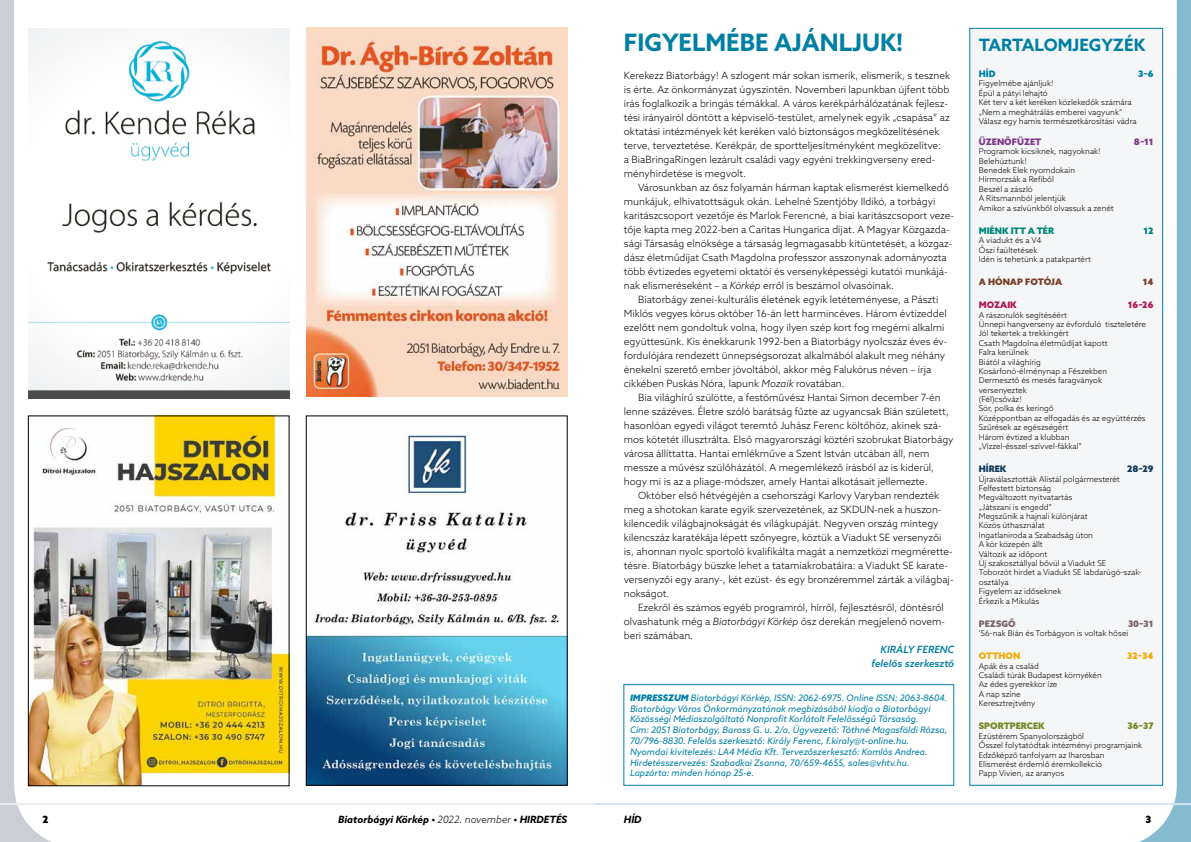
<style>
.page{position:relative;width:1191px;height:842px;background:#fff}
.page>*{position:absolute;margin:0;border:0;box-sizing:border-box;transform-origin:0 0}
.t1{font:700 24px "Azo Sans";color:#007fa4}
.t2{font:700 17px "Azo Sans";color:#007fa4}
.t3{font:300 10px/14px "Azo Sans";color:#000}
.t4{font:italic 700 10px "Azo Sans";color:#000}
.t5{font:italic 500 10px/14px "Azo Sans";color:#007fa4;text-align:right}
.t6{font:900 10px "Azo Sans";color:#000}
.t7{font:italic 9px/10.8px "Azo Sans";color:#007fa4}
.t8{font:900 9px "Azo Sans";color:#768828}
.t9{font:900 9px "Azo Sans";color:#7e3a8e}
.t10{font:900 9px "Azo Sans";color:#008777}
.t11{font:900 9px "Azo Sans";color:#753e2a}
.t12{font:900 9px "Azo Sans";color:#af1957}
.t13{font:900 9px "Azo Sans";color:#7a656a}
.t14{font:900 9px "Azo Sans";color:#f5a800}
.t15{font:900 9px "Azo Sans";color:#0f3a5d}
.t16{font:900 9px "Azo Sans";color:#007fa4}
.t17{font:300 8px/9.4px "Azo Sans";color:#000}
.s1{font-style:italic}
.s2{font-weight:900}
.s3{font-weight:300}
</style>
<div class="page">
<svg style="left:0;top:0;width:76px;height:842px"></svg>
<svg style="left:1115px;top:0;width:76px;height:842px"></svg>
<hr style="left:595px;top:803px;width:596px;height:2px;background:#d2e3ed">
<hr style="left:0;top:803px;width:595px;height:2px;background:#eaecef">
<div style="left:969px;top:28px;width:193px;height:757px;background:#f5f6f7"></div>
<div style="left:969px;top:28px;width:194px;height:758px;border:1px solid #007fa4"></div>
<div style="left:623px;top:684px;width:331px;height:102px;border:1px solid #007fa4"></div>
<img style="left:28px;top:28px;width:261px;height:370px">
<img style="left:306px;top:28px;width:261px;height:368px">
<img style="left:308px;top:427px;width:257px;height:356px">
<img style="left:30px;top:418px;width:257px;height:366px">
<div style="left:28px;top:416px;width:261px;height:370px;border:1px solid #000"></div>
<h1 class="t1" style="left:624px;top:26px;width:281px">FIGYELMÉBE AJÁNLJUK!</h1>
<p class="t3" style="left:624px;top:68px;width:328px">Kerekezz Biatorbágy! A szlogent már sokan ismerik, elismerik, s tesznek is érte. Az önkormányzat úgyszintén. Novemberi lapunkban újfent több írás foglalkozik a bringás témákkal. A város kerékpárhálózatának fejlesz&shy;tési irányairól döntött a képviselő-testület, amelynek egyik „csapása” az oktatási intézmények két keréken való biztonságos megközelítésének terve, terveztetése. Kerékpár, de sportteljesítményként megközelítve:<br>a BiaBringaRingen lezárult családi vagy egyéni trekkingverseny ered&shy;ményhirdetése is megvolt.</p>
<p class="t3" style="left:638px;top:180px;width:312px">Városunkban az ősz folyamán hárman kaptak elismerést kiemelkedő</p>
<p class="t3" style="left:624px;top:194px;width:313px">munkájuk, elhivatottságuk okán. Lehelné Szentjóby Ildikó, a torbágyi</p>
<p class="t3" style="left:624px;top:208px;width:332px">karitászcsoport vezetője és Marlok Ferencné, a biai karitászcsoport veze-</p>
<p class="t3" style="left:624px;top:222px;width:327px">tője kapta meg 2022-ben a Caritas Hungarica díjat. A Magyar Közgazda-</p>
<p class="t3" style="left:624px;top:236px;width:330px">sági Társaság elnöksége a társaság legmagasabb kitüntetését, a közgaz-</p>
<p class="t3" style="left:624px;top:250px;width:324px">dász életműdíjat Csath Magdolna professzor asszonynak adományozta</p>
<p class="t3" style="left:624px;top:264px;width:325px">több évtizedes egyetemi oktatói és versenyképességi kutatói munkájá-</p>
<p class="t3" style="left:624px;top:278px;width:272px">nak elismeréseként – a <span class="s1">Körkép</span> erről is beszámol olvasóinak.</p>
<p class="t3" style="left:638px;top:292px;width:302px">Biatorbágy zenei-kulturális életének egyik letéteményese, a Pászti</p>
<p class="t3" style="left:624px;top:306px;width:324px">Miklós vegyes kórus október 16-án lett harmincéves. Három évtizeddel</p>
<p class="t3" style="left:624px;top:320px;width:322px">ezelőtt nem gondoltuk volna, hogy ilyen szép kort fog megérni alkalmi</p>
<p class="t3" style="left:624px;top:334px;width:325px">együttesünk. Kis énekkarunk 1992-ben a Biatorbágy nyolcszáz éves év-</p>
<p class="t3" style="left:624px;top:348px;width:323px">fordulójára rendezett ünnepségsorozat alkalmából alakult meg néhány</p>
<p class="t3" style="left:624px;top:362px;width:309px">énekelni szerető ember jóvoltából, akkor még Falukórus néven – írja</p>
<p class="t3" style="left:624px;top:376px;width:222px">cikkében Puskás Nóra, lapunk <span class="s1">Mozaik</span> rovatában.</p>
<p class="t3" style="left:638px;top:390px;width:304px">Bia világhírű szülötte, a festőművész Hantai Simon december 7-én</p>
<p class="t3" style="left:624px;top:404px;width:327px">lenne százéves. Életre szóló barátság fűzte az ugyancsak Bián született,</p>
<p class="t3" style="left:624px;top:418px;width:319px">hasonlóan egyedi világot teremtő Juhász Ferenc költőhöz, akinek szá-</p>
<p class="t3" style="left:624px;top:432px;width:331px">mos kötetét illusztrálta. Első magyarországi köztéri szobrukat Biatorbágy</p>
<p class="t3" style="left:624px;top:446px;width:307px">városa állíttatta. Hantai emlékműve a Szent István utcában áll, nem</p>
<p class="t3" style="left:624px;top:460px;width:312px">messze a művész szülőházától. A megemlékező írásból az is kiderül,</p>
<p class="t3" style="left:624px;top:474px;width:305px">hogy mi is az a pliage-módszer, amely Hantai alkotásait jellemezte.</p>
<p class="t3" style="left:638px;top:488px;width:303px">Október első hétvégéjén a csehországi Karlovy Varyban rendezték</p>
<p class="t3" style="left:624px;top:502px;width:319px">meg a shotokan karate egyik szervezetének, az SKDUN-nek a huszon-</p>
<p class="t3" style="left:624px;top:516px;width:316px">kilencedik világbajnokságát és világkupáját. Negyven ország mintegy</p>
<p class="t3" style="left:624px;top:530px;width:319px">kilencszáz karatékája lépett szőnyegre, köztük a Viadukt SE versenyzői</p>
<p class="t3" style="left:624px;top:544px;width:330px">is, ahonnan nyolc sportoló kvalifikálta magát a nemzetközi megmérette-</p>
<p class="t3" style="left:624px;top:558px;width:326px">tésre. Biatorbágy büszke lehet a tatamiakrobatáira: a Viadukt SE karate-</p>
<p class="t3" style="left:624px;top:572px;width:331px">versenyzői egy arany-, két ezüst- és egy bronzéremmel zárták a világbaj-</p>
<p class="t3" style="left:624px;top:586px;width:47px">nokságot.</p>
<p class="t3" style="left:638px;top:600px;width:307px">Ezekről és számos egyéb programról, hírről, fejlesztésről, döntésről</p>
<p class="t3" style="left:624px;top:614px;width:323px">olvashatunk még a <span class="s1">Biatorbágyi Körkép</span> ősz derekán megjelenő novem-</p>
<p class="t3" style="left:624px;top:628px;width:71px">beri számában.</p>
<p class="t5" style="left:871px;top:642px;width:84px">KIRÁLY FERENC felelős szerkesztő</p>
<p class="t7" style="left:630px;top:692px;width:319px"><span class="s2">IMPRESSZUM</span> Biatorbágyi Körkép, ISSN: 2062-6975. Online ISSN: 2063-8604.<br>Biatorbágy Város Önkormányzatának megbízásából kiadja a Biatorbágyi Közösségi Médiaszolgáltató Nonprofit Korlátolt Felelősségű Társaság.<br>Cím: 2051 Biatorbágy, Baross G. u. 2/a. Ügyvezető: Tóthné Magasföldi Rózsa, 70/796-8830. Felelős szerkesztő: Király Ferenc, f.kiraly@t-online.hu.<br>Nyomdai kivitelezés: LA4 Média Kft. Tervezőszerkesztő: Komlós Andrea.<br>Hirdetésszervezés: Szabadkai Zsanna, 70/659-4655, sales@vhtv.hu.<br>Lapzárta: minden hónap 25-e.</p>
<h2 class="t2" style="left:978px;top:33px;width:168px">TARTALOMJEGYZÉK</h2>
<p class="t16" style="left:978px;top:68px;width:18px">HÍD</p>
<p class="t16" style="left:1138px;top:68px;width:17px">3–6</p>
<p class="t17" style="left:978px;top:79px;width:159px">Figyelmébe ajánljuk!<br>Épül a pátyi lehajtó<br>Két terv a két keréken közlekedők számára „Nem a meghátrálás emberei vagyunk” Válasz egy hamis természetkárosítási vádra</p>
<p class="t9" style="left:978px;top:136px;width:64px">ÜZENŐFÜZET</p>
<p class="t9" style="left:1134px;top:136px;width:21px">8–11</p>
<p class="t17" style="left:978px;top:147px;width:137px">Programok kicsiknek, nagyoknak!<br>Belehúztunk!<br>Benedek Elek nyomdokain<br>Hírmorzsák a Refiből<br>Beszél a zászló<br>A Ritsmannból jelentjük<br>Amikor a szívünkből olvassuk a zenét</p>
<p class="t10" style="left:978px;top:224px;width:77px">MIÉNK ITT A TÉR</p>
<p class="t10" style="left:1143px;top:224px;width:12px">12</p>
<p class="t17" style="left:978px;top:235px;width:114px">A viadukt és a V4<br>Őszi faültetések<br>Idén is tehetünk a patakpartért</p>
<p class="t11" style="left:978px;top:276px;width:85px">A HÓNAP FOTÓJA</p>
<p class="t11" style="left:1142px;top:276px;width:12px">14</p>
<p class="t12" style="left:978px;top:299px;width:39px">MOZAIK</p>
<p class="t12" style="left:1127px;top:299px;width:27px">16–26</p>
<p class="t17" style="left:978px;top:310px;width:169px">A rászorulók segítéséért<br>Ünnepi hangverseny az évforduló tiszteletére<br>Jól tekertek a trekkingért<br>Csath Magdolna életműdíjat kapott<br>Falra kerülnek<br>Biától a világhírig<br>Kosárfonó-élménynap a Fészekben<br>Dermesztő és mesés faragványok versenyeztek<br>(Fél)csőváz!<br>Sör, polka és keringő<br>Középpontban az elfogadás és az együttérzés<br>Szűrések az egészségért<br>Három évtized a klubban „Vízzel-ésszel-szívvel-fákkal”</p>
<p class="t15" style="left:978px;top:463px;width:29px">HÍREK</p>
<p class="t15" style="left:1127px;top:463px;width:28px">28–29</p>
<p class="t17" style="left:978px;top:474px;width:164px">Újraválasztották Alistál polgármesterét<br>Felfestett biztonság<br>Megváltozott nyitvatartás<br>„Játszani is engedd”<br>Megszűnik a hajnali különjárat<br>Közös úthasználat<br>Ingatlaniroda a Szabadság úton<br>A kör közepén állt<br>Változik az időpont<br>Új szakosztállyal bővül a Viadukt SE<br>Toborzót hirdet a Viadukt SE labdarúgó-szak&shy;osztálya<br>Figyelem az időseknek<br>Érkezik a Mikulás</p>
<p class="t13" style="left:978px;top:617px;width:38px">PEZSGŐ</p>
<p class="t13" style="left:1128px;top:617px;width:27px">30–31</p>
<p class="t17" style="left:978px;top:628px;width:151px">’56-nak Bián és Torbágyon is voltak hősei</p>
<p class="t14" style="left:978px;top:650px;width:43px">OTTHON</p>
<p class="t14" style="left:1127px;top:650px;width:28px">32–34</p>
<p class="t17" style="left:978px;top:661px;width:125px">Apák és a család<br>Családi túrák Budapest környékén<br>Az édes gyerekkor íze<br>A nap színe<br>Keresztrejtvény</p>
<p class="t8" style="left:978px;top:720px;width:67px">SPORTPERCEK</p>
<p class="t8" style="left:1127px;top:720px;width:28px">36–37</p>
<p class="t17" style="left:978px;top:731px;width:165px">Ezüstérem Spanyolországból<br>Ősszel folytatódtak intézményi programjaink Edzőképző tanfolyam az Iharosban Elismerést érdemlő éremkollekció<br>Papp Vivien, az aranyos</p>
<p class="t6" style="left:43px;top:813px;width:8px">2</p>
<p class="t4" style="left:338px;top:813px;width:230px">Biatorbágyi Körkép • <span class="s3">2022. november</span> • HIRDETÉS</p>
<p class="t4" style="left:624px;top:813px;width:19px">HÍD</p>
<p class="t6" style="left:1145px;top:813px;width:7px">3</p>
</div>
